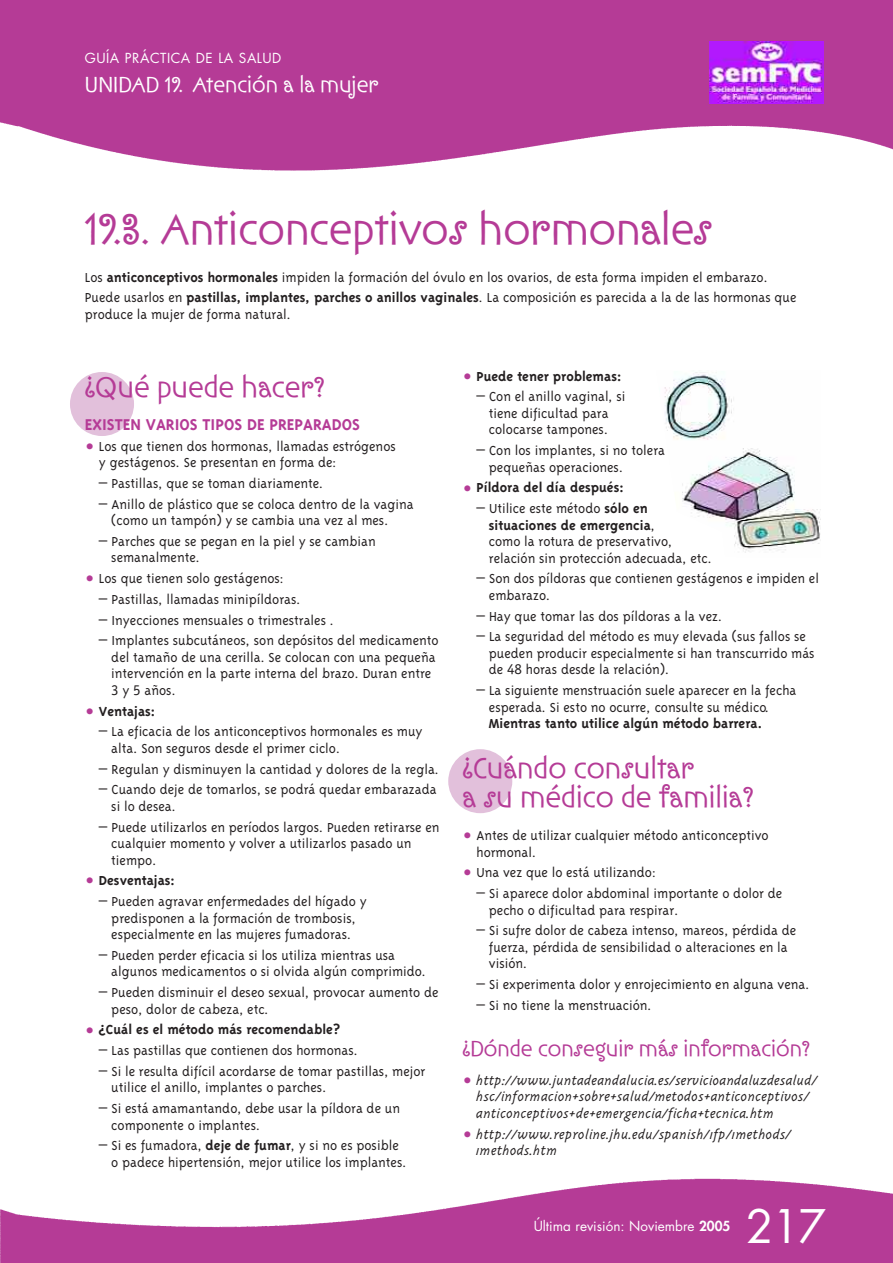
<style>
.page{position:relative;width:893px;height:1263px;background:#fff}
.page>*{position:absolute;margin:0;border:0;box-sizing:border-box;transform-origin:0 0}
.t1{font:45px "Ironwork ITCTT";color:#b53b96}
.t2{font:45px "Futura";color:#fff}
.t3{font:30px/29.2px "Ironwork ITCTT";color:#b53b96}
.t4{font:22.5px "Ironwork ITCTT";color:#b53b96}
.t5{font:22.5px "Ironwork ITCTT";color:#fff}
.t6{font:700 18px "Triplex";color:#b53b96}
.t7{font:300 15px/16.5px "Triplex";color:#231f20}
.t8{font:italic 300 15px/16.5px "Triplex";color:#231f20}
.t9{font:700 15px "Triplex";color:#231f20}
.t10{font:13.5px "Futura";color:#fff}
.t11{font:13.5px "Futura";letter-spacing:.035em;color:#fff}
.s1{font-weight:700}
.s2{font-family:"Officina Sans";font-weight:400}
.s3{font-style:italic}
.s4{font-weight:800}
</style>
<div class="page">
<div style="left:70px;top:372px;width:64px;height:64px;background:#e2c0db;border-radius:50%"></div>
<div style="left:448px;top:749px;width:64px;height:64px;background:#e2c0db;border-radius:50%"></div>
<img style="left:0;top:1178px;width:892px;height:85px">
<img style="left:0;top:0;width:892px;height:171px">
<div style="left:699px;top:32px;width:142px;height:82px;background:#b53b96"></div>
<img style="left:709px;top:42px;width:114px;height:61px">
<img style="left:664px;top:372px;width:156px;height:181px">
<p class="t11" style="left:85px;top:52px;width:198px">GUÍA PRÁCTICA DE LA SALUD</p>
<h3 class="t5" style="left:85px;top:71px;width:295px">UNIDAD 19. Atención a la mujer</h3>
<h1 class="t1" style="left:85px;top:203px;width:629px">19.3. Anticonceptivos hormonales</h1>
<p class="t7" style="left:85px;top:266px;width:713px;line-height:20.7px">Los <span class="s1">anticonceptivos hormonales</span> impiden la formación del óvulo en los ovarios, de esta forma impiden el embarazo.<br>Puede usarlos en <span class="s1">pastillas, implantes, parches o anillos vaginales</span>. La composición es parecida a la de las hormonas que</p>
<p class="t7" style="left:85px;top:305px;width:208px">produce la mujer de forma natural.</p>
<h2 class="t3" style="left:85px;top:373px;width:241px">¿Qué puede hacer?</h2>
<p class="t6" style="left:85px;top:413px;width:277px">EXISTEN VARIOS TIPOS DE PREPARADOS</p>
<p class="t7" style="left:99px;top:437px;width:298px">Los que tienen dos hormonas, llamadas estrógenos y gestágenos. Se presentan en forma de:</p>
<p class="t7" style="left:99px;top:474px;width:226px">– Pastillas, que se toman diariamente.</p>
<p class="t7" style="left:111px;top:495px;width:304px;text-indent:-12px">– Anillo de plástico que se coloca dentro de la vagina (como un tampón) y se cambia una vez al mes.</p>
<p class="t7" style="left:111px;top:532px;width:266px;text-indent:-12px">– Parches que se pegan en la piel y se cambian semanalmente.</p>
<p class="t7" style="left:99px;top:570px;width:187px">Los que tienen solo gestágenos:</p>
<p class="t7" style="left:99px;top:590px;width:203px">– Pastillas, llamadas minipíldoras.</p>
<p class="t7" style="left:99px;top:611px;width:236px">– Inyecciones mensuales o trimestrales .</p>
<p class="t7" style="left:111px;top:632px;width:329px;text-indent:-12px">– Implantes subcutáneos, son depósitos del medicamento del tamaño de una cerilla. Se colocan con una pequeña intervención en la parte interna del brazo. Duran entre <span class="s2">3</span> y <span class="s2">5</span> años.</p>
<p class="t9" style="left:99px;top:702px;width:58px">Ventajas:</p>
<p class="t7" style="left:111px;top:723px;width:313px;text-indent:-12px">– La eficacia de los anticonceptivos hormonales es muy alta. Son seguros desde el primer ciclo.</p>
<p class="t7" style="left:99px;top:760px;width:342px">– Regulan y disminuyen la cantidad y dolores de la regla.</p>
<p class="t7" style="left:111px;top:781px;width:327px;text-indent:-12px">– Cuando deje de tomarlos, se podrá quedar embarazada si lo desea.</p>
<p class="t7" style="left:111px;top:818px;width:330px;text-indent:-12px">– Puede utilizarlos en períodos largos. Pueden retirarse en cualquier momento y volver a utilizarlos pasado un tiempo.</p>
<p class="t9" style="left:99px;top:871px;width:78px">Desventajas:</p>
<p class="t7" style="left:99px;top:893px;width:269px;text-align:center">– Pueden agravar enfermedades del hígado y predisponen a la formación de trombosis, especialmente en las mujeres fumadoras.</p>
<p class="t7" style="left:111px;top:946px;width:316px;text-indent:-12px">– Pueden perder eficacia si los utiliza mientras usa algunos medicamentos o si olvida algún comprimido.</p>
<p class="t7" style="left:111px;top:984px;width:328px;text-indent:-12px">– Pueden disminuir el deseo sexual, provocar aumento de peso, dolor de cabeza, etc.</p>
<p class="t9" style="left:99px;top:1020px;width:242px">¿Cuál es el método más recomendable?</p>
<p class="t7" style="left:99px;top:1042px;width:261px">– Las pastillas que contienen dos hormonas.</p>
<p class="t7" style="left:111px;top:1062px;width:315px;text-indent:-12px">– Si le resulta difícil acordarse de tomar pastillas, mejor utilice el anillo, implantes o parches.</p>
<p class="t7" style="left:111px;top:1100px;width:290px;text-indent:-12px">– Si está amamantando, debe usar la píldora de un componente o implantes.</p>
<p class="t7" style="left:111px;top:1137px;width:297px;text-indent:-12px">– Si es fumadora, <span class="s1">deje de fumar</span>, y si no es posible o padece hipertensión, mejor utilice los implantes.</p>
<p class="t9" style="left:476px;top:367px;width:147px">Puede tener problemas:</p>
<p class="t7" style="left:476px;top:388px;width:151px;text-align:center">– Con el anillo vaginal, si tiene dificultad para colocarse tampones.</p>
<p class="t7" style="left:489px;top:442px;width:178px;text-indent:-12px">– Con los implantes, si no tolera pequeñas operaciones.</p>
<p class="t9" style="left:476px;top:479px;width:149px">Píldora del día después:</p>
<p class="t7" style="left:489px;top:500px;width:224px;text-indent:-12px">– Utilice este método <span class="s1">sólo en situaciones de emergencia</span>,<br>como la rotura de preservativo, relación sin protección adecuada, etc.</p>
<p class="t7" style="left:489px;top:570px;width:331px;text-indent:-12px">– Son dos píldoras que contienen gestágenos e impiden el embarazo.</p>
<p class="t7" style="left:476px;top:607px;width:247px">– Hay que tomar las dos píldoras a la vez.</p>
<p class="t7" style="left:489px;top:628px;width:327px;text-indent:-12px">– La seguridad del método es muy elevada (sus fallos se pueden producir especialmente si han transcurrido más de <span class="s2">48</span> horas desde la relación).</p>
<p class="t7" style="left:489px;top:682px;width:309px;text-indent:-12px">– La siguiente menstruación suele aparecer en la fecha esperada. Si esto no ocurre, consulte su médico<span class="s3">.<br></span><span class="s1">Mientras tanto utilice algún método barrera.</span></p>
<h2 class="t3" style="left:462px;top:754px;width:292px">¿Cuándo consultar<br>a su médico de familia?</h2>
<p class="t7" style="left:476px;top:827px;width:294px">Antes de utilizar cualquier método anticonceptivo hormonal.</p>
<p class="t7" style="left:476px;top:864px;width:181px">Una vez que lo está utilizando:</p>
<p class="t7" style="left:489px;top:885px;width:295px;text-indent:-12px">– Si aparece dolor abdominal importante o dolor de pecho o dificultad para respirar.</p>
<p class="t7" style="left:489px;top:922px;width:309px;text-indent:-12px">– Si sufre dolor de cabeza intenso, mareos, pérdida de fuerza, pérdida de sensibilidad o alteraciones en la visión.</p>
<p class="t7" style="left:476px;top:976px;width:334px">– Si experimenta dolor y enrojecimiento en alguna vena.</p>
<p class="t7" style="left:476px;top:996px;width:177px">– Si no tiene la menstruación.</p>
<h3 class="t4" style="left:462px;top:1035px;width:349px">¿Dónde conseguir más información?</h3>
<p class="t8" style="left:476px;top:1071px;width:343px">http://www.juntadeandalucia.es/servicioandaluzdesalud/ hsc/informacion+sobre+salud/metodos+anticonceptivos/ anticonceptivos+de+emergencia/ficha+tecnica.htm</p>
<p class="t8" style="left:476px;top:1125px;width:317px">http://www.reproline.jhu.edu/spanish/1fp/1methods/<br>1methods.htm</p>
<p class="t10" style="left:533px;top:1220px;width:198px">Última revisión: Noviembre <span class="s4">2005</span></p>
<h1 class="t2" style="left:746px;top:1206px;width:82px">217</h1>
</div>
